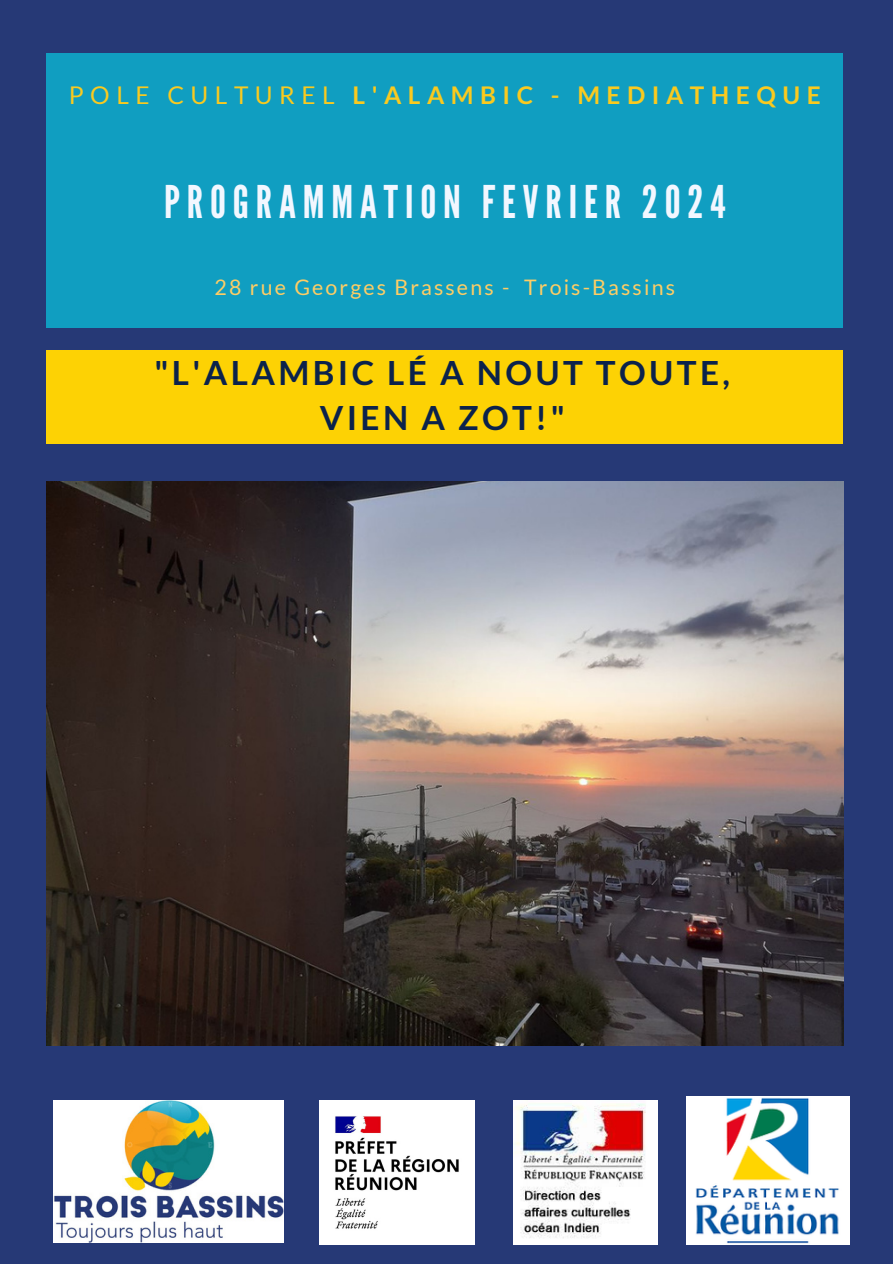
<style>
.page{position:relative;width:893px;height:1264px;background:#fff}
.page>*{position:absolute;margin:0;border:0;box-sizing:border-box;transform-origin:0 0}
.t1{font:45px "League Gothic";letter-spacing:.155em;color:#f2f7ff}
.t2{font:700 33.3px/44.4px "Lato";letter-spacing:.1em;color:#0b224b;text-align:center}
.t3{font:700 24.45px "Lato";letter-spacing:.265em;color:#faca1f}
.t4{font:21.3px "Lato";letter-spacing:.1em;color:#fecd65}
.s1{font-weight:400}
</style>
<div class="page">
<div style="left:0;top:0;width:892px;height:1263px;background:#263976"></div>
<div style="left:46px;top:350px;width:797px;height:93px;background:#fdd204"></div>
<div style="left:46px;top:53px;width:797px;height:275px;background:#109ec1"></div>
<img style="left:319px;top:1100px;width:155px;height:144px">
<img style="left:54px;top:1100px;width:229px;height:141px">
<img style="left:46px;top:481px;width:797px;height:564px">
<img style="left:513px;top:1100px;width:144px;height:144px">
<img style="left:686px;top:1096px;width:163px;height:148px">
<p class="t3" style="left:69px;top:80px;width:753px"><span class="s1">POLE CULTUREL</span> L'ALAMBIC - MEDIATHEQUE</p>
<h2 class="t1" style="left:164px;top:176px;width:563px">PROGRAMMATION FEVRIER 2024</h2>
<p class="t4" style="left:214px;top:274px;width:462px">28 rue Georges Brassens - Trois-Bassins</p>
<p class="t2" style="left:154px;top:350px;width:577px">"L'ALAMBIC LÉ A NOUT TOUTE,<br>VIEN A ZOT!"</p>
</div>
